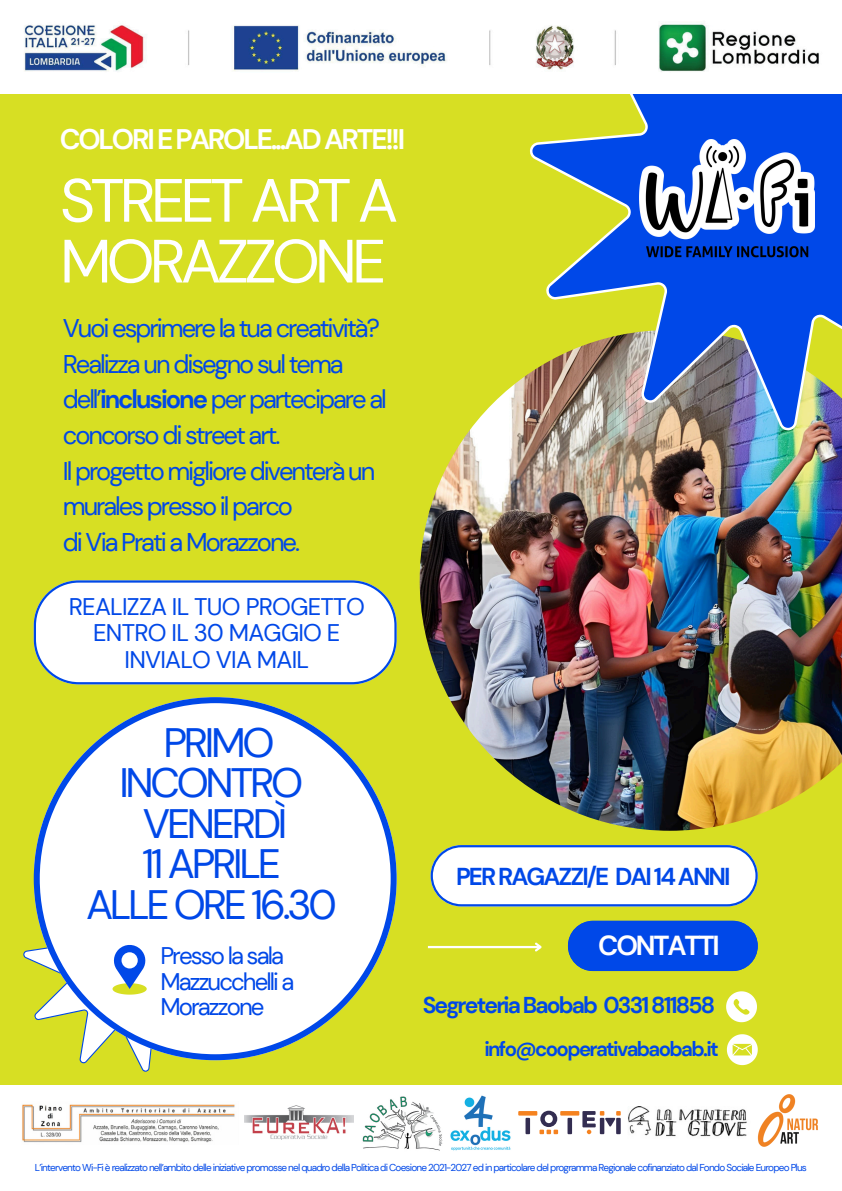
<style>
.page{position:relative;width:842px;height:1191px;background:#fff}
.page>*{position:absolute;margin:0;border:0;box-sizing:border-box;transform-origin:0 0}
.t1{font:61px/60.8px "DM Sans";letter-spacing:-.08em;color:#fff}
.t2{font:41px/40.5px "DM Sans";letter-spacing:-.08em;color:#0048e8;text-align:center}
.t3{font:700 28.3px "DM Sans";letter-spacing:-.08em;color:#fff}
.t4{font:700 27.5px "DM Sans";letter-spacing:-.08em;color:#fff}
.t5{font:25.6px/35.7px "DM Sans";letter-spacing:-.08em;color:#0048e8}
.t6{font:700 24.4px "DM Sans";letter-spacing:-.08em;color:#0048e8}
.t7{font:24px/26.2px "DM Sans";letter-spacing:-.03em;color:#0048e8;text-align:center}
.t8{font:24px/25.4px "DM Sans";letter-spacing:-.08em;color:#0048e8}
.t9{font:700 22.9px "DM Sans";letter-spacing:-.08em;color:#0048e8}
.t10{font:700 20.5px "DM Sans";letter-spacing:-.08em;color:#0048e8}
.t11{font:10px "DM Sans";letter-spacing:-.08em;color:#0048e8}
.s1{font-weight:700}
</style>
<div class="page">
<div style="left:0;top:0;width:842px;height:1190px;background:#d7df23"></div>
<img style="left:420px;top:494px;width:422px;height:336px">
<img style="left:436px;top:94px;width:406px;height:428px">
<img style="left:0;top:0;width:842px;height:94px">
<svg style="left:431px;top:845px;width:327px;height:61px;background:#eaf0f4"></svg>
<svg style="left:34px;top:580px;width:363px;height:104px;background:#f0f4f3"></svg>
<svg style="left:568px;top:920px;width:190px;height:50px;background:#0d51db"></svg>
<hr style="left:428px;top:945px;width:112px;height:3px;background:#fff">
<svg style="left:533px;top:942px;width:9px;height:10px"></svg>
<svg style="left:726px;top:991px;width:31px;height:30px"></svg>
<svg style="left:727px;top:1034px;width:31px;height:30px"></svg>
<svg style="left:34px;top:697px;width:363px;height:363px"></svg>
<img style="left:639px;top:140px;width:175px;height:120px">
<div style="left:0;top:1085px;width:842px;height:105px;background:#fff"></div>
<div style="left:518px;top:1110px;width:19px;height:5px;background:#f5821f"></div>
<svg style="left:539px;top:1110px;width:19px;height:23px"></svg>
<div style="left:525px;top:1117px;width:5px;height:16px;background:#332d51"></div>
<div style="left:560px;top:1110px;width:19px;height:5px;background:#f5821f"></div>
<div style="left:567px;top:1117px;width:5px;height:16px;background:#332d51"></div>
<svg style="left:582px;top:1111px;width:39px;height:22px"></svg>
<div style="left:616px;top:1117px;width:5px;height:16px;background:#332d51"></div>
<img style="left:244px;top:1105px;width:110px;height:33px">
<img style="left:450px;top:1095px;width:61px;height:56px">
<img style="left:362px;top:1096px;width:81px;height:55px">
<img style="left:757px;top:1094px;width:61px;height:53px">
<img style="left:628px;top:1106px;width:119px;height:31px">
<img style="left:22px;top:1104px;width:213px;height:39px">
<svg style="left:112px;top:943px;width:34px;height:51px;background:#92b0d2"></svg>
<h2 class="t3" style="left:60px;top:121px;width:347px">COLORI E PAROLE...AD ARTE!!I</h2>
<h6 class="t1" style="left:60px;top:170px;width:340px">STREET ART A<br>MORAZZONE</h6>
<h1 class="t5" style="left:63px;top:310px;width:326px">Vuoi esprimere la tua creatività?<br>Realizza un disegno sul tema dell’<span class="s1">inclusione</span> per partecipare al concorso di street art.<br>Il progetto migliore diventerà un murales presso il parco<br>di Via Prati a Morazzone.</h1>
<h3 class="t7" style="left:69px;top:593px;width:297px">REALIZZA IL TUO PROGETTO<br>ENTRO IL 30 MAGGIO E<br>INVIALO VIA MAIL</h3>
<p class="t2" style="left:86px;top:722px;width:252px">PRIMO<br>INCONTRO<br>VENERDÌ<br>11 APRILE<br>ALLE ORE 16.30</p>
<p class="t8" style="left:160px;top:943px;width:136px">Presso la sala<br>Mazzucchelli a<br>Morazzone</p>
<h4 class="t6" style="left:456px;top:860px;width:276px">PER RAGAZZI/E DAI 14 ANNI</h4>
<p class="t4" style="left:598px;top:927px;width:123px">CONTATTI</p>
<p class="t9" style="left:423px;top:990px;width:294px">Segreteria Baobab 0331 811858</p>
<p class="t10" style="left:484px;top:1035px;width:236px">info@cooperativabaobab.it</p>
<p class="t11" style="left:35px;top:1160px;width:773px">L’intervento Wi-Fi è realizzato nell’ambito delle iniziative promosse nel quadro della Politica di Coesione 2021-2027 ed in particolare del programma Regionale cofinanziato dal Fondo Sociale Europeo Plus</p>
</div>
